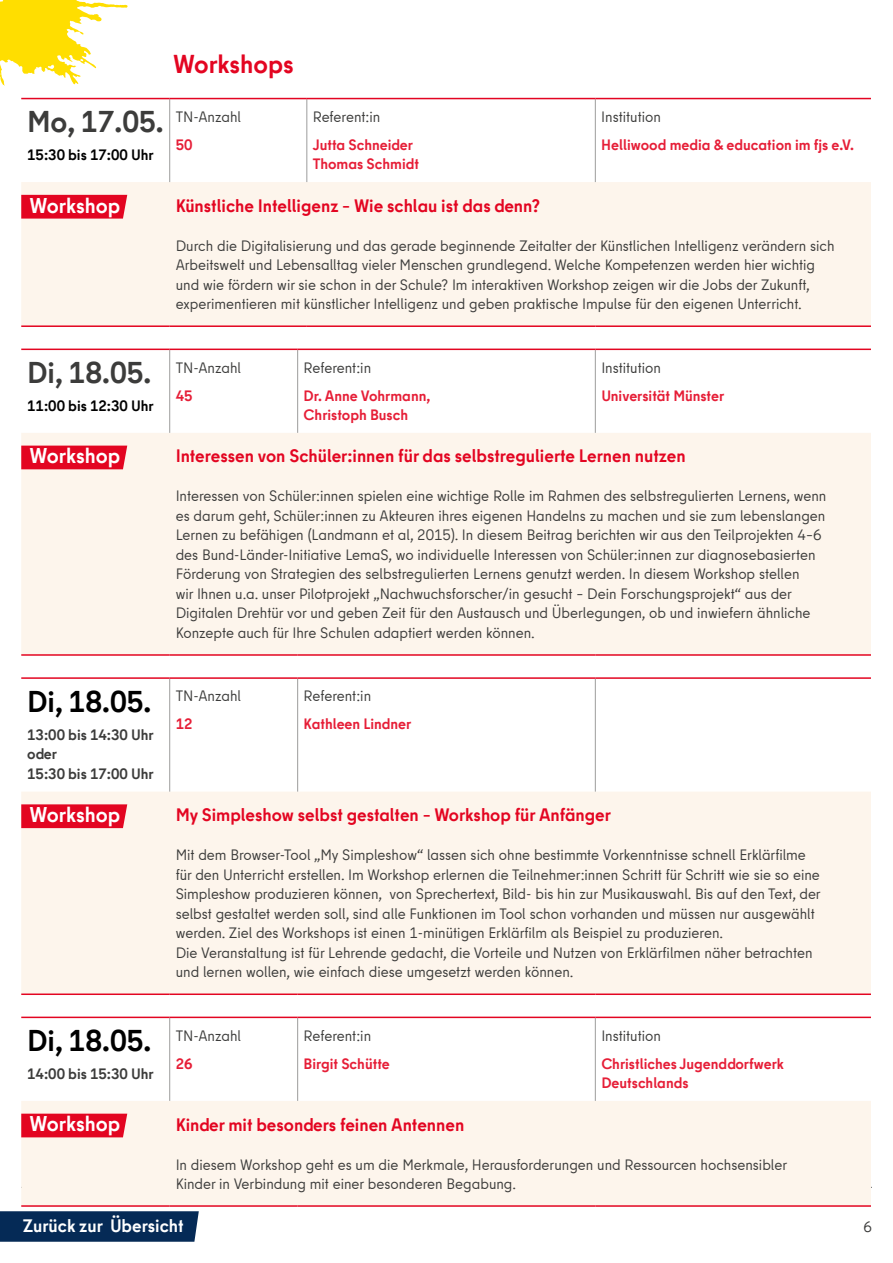
<style>
.page{position:relative;width:893px;height:1263px;background:#fff}
.page>*{position:absolute;margin:0;border:0;box-sizing:border-box;transform-origin:0 0}
.t1{font:700 30px "Berlin Type Office";color:#3c3c3b}
.t2{font:700 30px "Berlin Type Office";color:#000}
.t3{font:700 25.8px "Berlin Type Office";color:#e30521}
.t4{font:700 21.3px "Berlin Type Office";color:#fff}
.t5{font:700 18px "Berlin Type Office";color:#e30521}
.t6{font:700 18px "Berlin Type Office";color:#fff}
.t7{font:15px/19.5px "Berlin Type Office";color:#3c3c3b}
.t8{font:700 15px/19.5px "Berlin Type Office";color:#e61e37}
.t9{font:700 15px/19.5px "Berlin Type Office";color:#3c3c3b}
.t10{font:700 15px "Berlin Type Office";color:#000}
</style>
<div class="page">
<svg style="left:0;top:1211px;width:199px;height:31px;background:#0c305a"></svg>
<hr style="left:21px;top:1187px;width:851px;height:1px;background:#3c3c3b">
<div style="left:21px;top:182px;width:850px;height:143px;background:#fdf5ec"></div>
<hr style="left:169px;top:99px;width:1px;height:83px;background:#9d9d9c">
<hr style="left:306px;top:99px;width:1px;height:83px;background:#9d9d9c">
<hr style="left:595px;top:99px;width:1px;height:83px;background:#9d9d9c">
<hr style="left:21px;top:98px;width:149px;height:1px;background:#e30521">
<hr style="left:170px;top:98px;width:137px;height:1px;background:#e30521">
<hr style="left:307px;top:98px;width:288px;height:1px;background:#e30521">
<hr style="left:595px;top:98px;width:276px;height:1px;background:#e30521">
<hr style="left:21px;top:325px;width:149px;height:2px;background:#e30521">
<hr style="left:170px;top:325px;width:137px;height:2px;background:#e30521">
<hr style="left:307px;top:325px;width:288px;height:2px;background:#e30521">
<hr style="left:595px;top:325px;width:276px;height:2px;background:#e30521">
<svg style="left:21px;top:195px;width:106px;height:24px;background:#e30d28"></svg>
<div style="left:21px;top:433px;width:850px;height:221px;background:#fdf5ec"></div>
<hr style="left:169px;top:350px;width:1px;height:83px;background:#9d9d9c">
<hr style="left:297px;top:350px;width:1px;height:83px;background:#9d9d9c">
<hr style="left:595px;top:350px;width:1px;height:83px;background:#9d9d9c">
<hr style="left:21px;top:349px;width:149px;height:1px;background:#e30521">
<hr style="left:170px;top:349px;width:128px;height:1px;background:#e30521">
<hr style="left:298px;top:349px;width:297px;height:1px;background:#e30521">
<hr style="left:595px;top:349px;width:276px;height:1px;background:#e30521">
<hr style="left:21px;top:654px;width:149px;height:2px;background:#e30521">
<hr style="left:170px;top:654px;width:128px;height:2px;background:#e30521">
<hr style="left:298px;top:654px;width:297px;height:2px;background:#e30521">
<hr style="left:595px;top:654px;width:276px;height:2px;background:#e30521">
<div style="left:21px;top:446px;width:106px;height:23px;background:#e30521"></div>
<div style="left:21px;top:792px;width:850px;height:201px;background:#fdf5ec"></div>
<hr style="left:169px;top:679px;width:1px;height:113px;background:#9d9d9c">
<hr style="left:297px;top:679px;width:1px;height:113px;background:#9d9d9c">
<hr style="left:595px;top:679px;width:1px;height:113px;background:#9d9d9c">
<hr style="left:21px;top:677px;width:149px;height:2px;background:#e30521">
<hr style="left:170px;top:677px;width:128px;height:2px;background:#e30521">
<hr style="left:298px;top:677px;width:297px;height:2px;background:#e30521">
<hr style="left:595px;top:677px;width:276px;height:2px;background:#e30521">
<hr style="left:21px;top:993px;width:149px;height:2px;background:#e30521">
<hr style="left:170px;top:993px;width:128px;height:2px;background:#e30521">
<hr style="left:298px;top:993px;width:297px;height:2px;background:#e30521">
<hr style="left:595px;top:993px;width:276px;height:2px;background:#e30521">
<svg style="left:21px;top:804px;width:106px;height:24px;background:#e30d28"></svg>
<div style="left:21px;top:1101px;width:850px;height:104px;background:#fdf5ec"></div>
<hr style="left:169px;top:1018px;width:1px;height:83px;background:#9d9d9c">
<hr style="left:297px;top:1018px;width:1px;height:83px;background:#9d9d9c">
<hr style="left:595px;top:1018px;width:1px;height:83px;background:#9d9d9c">
<hr style="left:21px;top:1016px;width:149px;height:2px;background:#e30521">
<hr style="left:170px;top:1016px;width:128px;height:2px;background:#e30521">
<hr style="left:298px;top:1016px;width:297px;height:2px;background:#e30521">
<hr style="left:595px;top:1016px;width:276px;height:2px;background:#e30521">
<hr style="left:21px;top:1205px;width:149px;height:2px;background:#e30521">
<hr style="left:170px;top:1205px;width:128px;height:2px;background:#e30521">
<hr style="left:298px;top:1205px;width:297px;height:2px;background:#e30521">
<hr style="left:595px;top:1205px;width:276px;height:2px;background:#e30521">
<div style="left:21px;top:1114px;width:106px;height:23px;background:#e30521"></div>
<svg style="left:0;top:0;width:128px;height:86px"></svg>
<h2 class="t3" style="left:173px;top:48px;width:122px">Workshops</h2>
<h1 class="t1" style="left:27px;top:103px;width:138px">Mo, 17.05.</h1>
<p class="t10" style="left:27px;top:145px;width:128px">15:30 bis 17:00 Uhr</p>
<p class="t7" style="left:176px;top:107px;width:67px">TN-Anzahl</p>
<p class="t8" style="left:176px;top:135px;width:18px">50</p>
<p class="t7" style="left:313px;top:107px;width:69px">Referent:in</p>
<p class="t8" style="left:313px;top:135px;width:108px">Jutta Schneider<br>Thomas Schmidt</p>
<p class="t7" style="left:601px;top:107px;width:61px">Institution</p>
<p class="t8" style="left:601px;top:135px;width:254px">Helliwood media &amp; education im fjs e.V.</p>
<h3 class="t4" style="left:30px;top:192px;width:92px">Workshop</h3>
<p class="t5" style="left:176px;top:194px;width:366px">Künstliche Intelligenz – Wie schlau ist das denn?</p>
<p class="t7" style="left:176px;top:236px;width:660px">Durch die Digitalisierung und das gerade beginnende Zeitalter der Künstlichen Intelligenz verändern sich Arbeitswelt und Lebensalltag vieler Menschen grundlegend. Welche Kompetenzen werden hier wichtig und wie fördern wir sie schon in der Schule? Im interaktiven Workshop zeigen wir die Jobs der Zukunft, experimentieren mit künstlicher Intelligenz und geben praktische Impulse für den eigenen Unterricht.</p>
<h1 class="t1" style="left:27px;top:353px;width:126px">Di, 18.05.</h1>
<p class="t10" style="left:27px;top:396px;width:128px">11:00 bis 12:30 Uhr</p>
<p class="t7" style="left:176px;top:358px;width:67px">TN-Anzahl</p>
<p class="t8" style="left:176px;top:386px;width:18px">45</p>
<p class="t7" style="left:304px;top:358px;width:69px">Referent:in</p>
<p class="t8" style="left:304px;top:386px;width:128px">Dr. Anne Vohrmann,<br>Christoph Busch</p>
<p class="t7" style="left:601px;top:358px;width:61px">Institution</p>
<p class="t8" style="left:601px;top:386px;width:124px">Universität Münster</p>
<h3 class="t4" style="left:30px;top:442px;width:92px">Workshop</h3>
<p class="t5" style="left:176px;top:445px;width:512px">Interessen von Schüler:innen für das selbstregulierte Lernen nutzen</p>
<p class="t7" style="left:176px;top:487px;width:652px">Interessen von Schüler:innen spielen eine wichtige Rolle im Rahmen des selbstregulierten Lernens, wenn es darum geht, Schüler:innen zu Akteuren ihres eigenen Handelns zu machen und sie zum lebenslangen Lernen zu befähigen (Landmann et al, 2015). In diesem Beitrag berichten wir aus den Teilprojekten 4–6 des Bund-Länder-Initiative LemaS, wo individuelle Interessen von Schüler:innen zur diagnosebasierten Förderung von Strategien des selbstregulierten Lernens genutzt werden. In diesem Workshop stellen<br>wir Ihnen u.a. unser Pilotprojekt „Nachwuchsforscher/in gesucht – Dein Forschungsprojekt“ aus der Digitalen Drehtür vor und geben Zeit für den Austausch und Überlegungen, ob und inwiefern ähnliche Konzepte auch für Ihre Schulen adaptiert werden können.</p>
<h1 class="t2" style="left:27px;top:682px;width:126px">Di, 18.05.</h1>
<p class="t9" style="left:27px;top:725px;width:128px">13:00 bis 14:30 Uhr oder<br>15:30 bis 17:00 Uhr</p>
<p class="t7" style="left:176px;top:686px;width:67px">TN-Anzahl</p>
<p class="t8" style="left:176px;top:714px;width:18px">12</p>
<p class="t7" style="left:304px;top:686px;width:69px">Referent:in</p>
<p class="t8" style="left:304px;top:714px;width:109px">Kathleen Lindner</p>
<h3 class="t4" style="left:30px;top:801px;width:92px">Workshop</h3>
<p class="t5" style="left:176px;top:803px;width:437px">My Simpleshow selbst gestalten – Workshop für Anfänger</p>
<p class="t7" style="left:176px;top:845px;width:646px">Mit dem Browser-Tool „My Simpleshow“ lassen sich ohne bestimmte Vorkenntnisse schnell Erklärfilme für den Unterricht erstellen. Im Workshop erlernen die Teilnehmer:innen Schritt für Schritt wie sie so eine Simpleshow produzieren können, von Sprechertext, Bild- bis hin zur Musikauswahl. Bis auf den Text, der selbst gestaltet werden soll, sind alle Funktionen im Tool schon vorhanden und müssen nur ausgewählt werden. Ziel des Workshops ist einen 1-minütigen Erklärfilm als Beispiel zu produzieren.<br>Die Veranstaltung ist für Lehrende gedacht, die Vorteile und Nutzen von Erklärfilmen näher betrachten und lernen wollen, wie einfach diese umgesetzt werden können.</p>
<h1 class="t2" style="left:27px;top:1021px;width:126px">Di, 18.05.</h1>
<p class="t9" style="left:27px;top:1064px;width:128px">14:00 bis 15:30 Uhr</p>
<p class="t7" style="left:176px;top:1026px;width:67px">TN-Anzahl</p>
<p class="t8" style="left:176px;top:1054px;width:18px">26</p>
<p class="t7" style="left:304px;top:1026px;width:69px">Referent:in</p>
<p class="t8" style="left:304px;top:1054px;width:88px">Birgit Schütte</p>
<p class="t7" style="left:601px;top:1026px;width:61px">Institution</p>
<p class="t8" style="left:601px;top:1054px;width:184px">Christliches Jugenddorfwerk<br>Deutschlands</p>
<h3 class="t4" style="left:30px;top:1110px;width:92px">Workshop</h3>
<p class="t5" style="left:176px;top:1113px;width:290px">Kinder mit besonders feinen Antennen</p>
<p class="t7" style="left:176px;top:1155px;width:613px">In diesem Workshop geht es um die Merkmale, Herausforderungen und Ressourcen hochsensibler<br>Kinder in Verbindung mit einer besonderen Begabung.</p>
<p class="t6" style="left:23px;top:1214px;width:162px">Zurück zur Übersicht</p>
<p class="t7" style="left:863px;top:1217px;width:10px">6</p>
</div>
